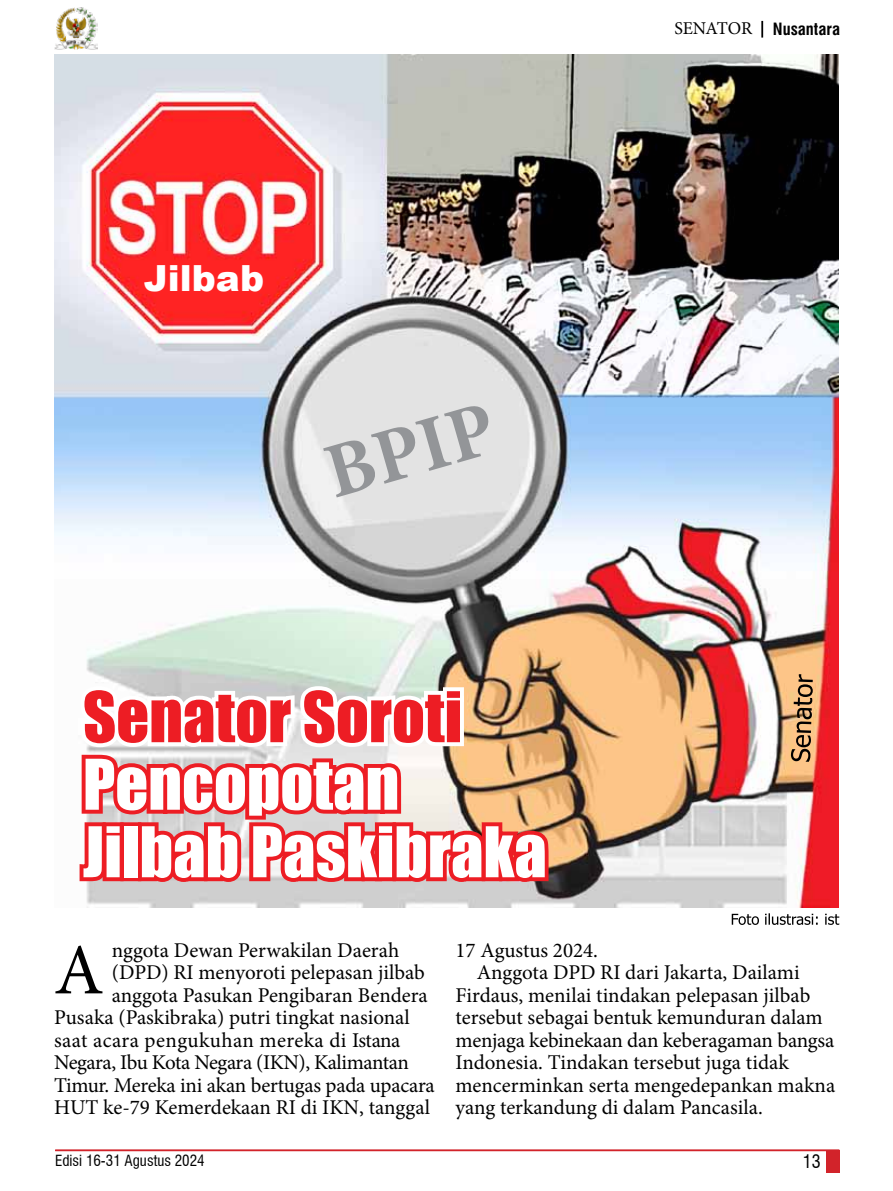
<style>
.page{position:relative;width:893px;height:1191px;background:#fff}
.page>*{position:absolute;margin:0;border:0;box-sizing:border-box;transform-origin:0 0}
.t1{font:72px "Minion Pro";color:#000}
.t2{font:64.5px/67.5px "Impact";color:#fff}
.t3{font:64.5px "Impact";color:#ed1d24}
.t4{font:900 36px "Arial";color:#fff}
.t5{font:21px "Minion Pro";letter-spacing:-.005em;color:#000}
.t6{font:21px "Minion Pro";letter-spacing:.015em;color:#000}
.t7{font:condensed 18px "Swiss 721 BT";color:#000}
.t8{font:700 condensed 16.5px "Swiss 721 BT";color:#000}
.t9{font:condensed 15px "Swiss 721 BT";color:#000}
.s1{font-family:"Minion Pro";font-weight:400;font-stretch:normal;font-size:18px}
</style>
<div class="page">
<img style="left:54px;top:54px;width:785px;height:854px">
<svg style="left:74px;top:680px;width:478px;height:217px"></svg>
<svg style="left:761px;top:21px;width:2px;height:17px"></svg>
<img style="left:54px;top:8px;width:43px;height:42px">
<hr style="left:55px;top:1149px;width:784px;height:2px;background:#d2232a">
<div style="left:826px;top:1150px;width:13px;height:23px;background:#d2232a"></div>
<svg style="left:323px;top:406px;width:167px;height:91px;background:#cfd0d0"></svg>
<svg style="left:791px;top:674px;width:22px;height:88px;background:#b18a5f"></svg>
<svg style="left:732px;top:913px;width:107px;height:12px"></svg>
<h3 class="t4" style="left:144px;top:251px;width:122px">Jilbab</h3>
<p class="t8" style="left:674px;top:19px;width:167px"><span class="s1">SENATOR</span> Nusantara</p>
<h2 class="t3" style="left:83px;top:667px;width:381px">Senator Soroti</h2>
<h2 class="t2" style="left:83px;top:749px;width:465px">Pencopotan<br>Jilbab Paskibraka</h2>
<p class="t5" style="left:112px;top:936px;width:289px">nggota Dewan Perwakilan Daerah</p>
<p class="t5" style="left:112px;top:958px;width:315px">(DPD) RI menyoroti pelepasan jilbab</p>
<p class="t5" style="left:112px;top:981px;width:317px">anggota Pasukan Pengibaran Bendera</p>
<p class="t5" style="left:54px;top:1003px;width:357px">Pusaka (Paskibraka) putri tingkat nasional</p>
<p class="t6" style="left:54px;top:1026px;width:348px">saat acara pengukuhan mereka di Istana</p>
<p class="t5" style="left:54px;top:1048px;width:356px">Negara, Ibu Kota Negara (IKN), Kalimantan</p>
<p class="t5" style="left:54px;top:1071px;width:382px">Timur. Mereka ini akan bertugas pada upacara</p>
<p class="t5" style="left:54px;top:1093px;width:377px">HUT ke-79 Kemerdekaan RI di IKN, tanggal</p>
<h1 class="t1" style="left:54px;top:922px;width:51px">A</h1>
<p class="t5" style="left:455px;top:936px;width:144px">17 Agustus 2024.</p>
<p class="t5" style="left:477px;top:958px;width:324px">Anggota DPD RI dari Jakarta, Dailami</p>
<p class="t5" style="left:455px;top:981px;width:356px">Firdaus, menilai tindakan pelepasan jilbab</p>
<p class="t5" style="left:455px;top:1003px;width:369px">tersebut sebagai bentuk kemunduran dalam</p>
<p class="t5" style="left:455px;top:1026px;width:380px">menjaga kebinekaan dan keberagaman bangsa</p>
<p class="t5" style="left:455px;top:1048px;width:335px">Indonesia. Tindakan tersebut juga tidak</p>
<p class="t5" style="left:455px;top:1071px;width:381px">mencerminkan serta mengedepankan makna</p>
<p class="t5" style="left:455px;top:1093px;width:309px">yang terkandung di dalam Pancasila.</p>
<p class="t9" style="left:55px;top:1151px;width:151px">Edisi 16-31 Agustus 2024</p>
<p class="t7" style="left:803px;top:1151px;width:19px">13</p>
</div>
